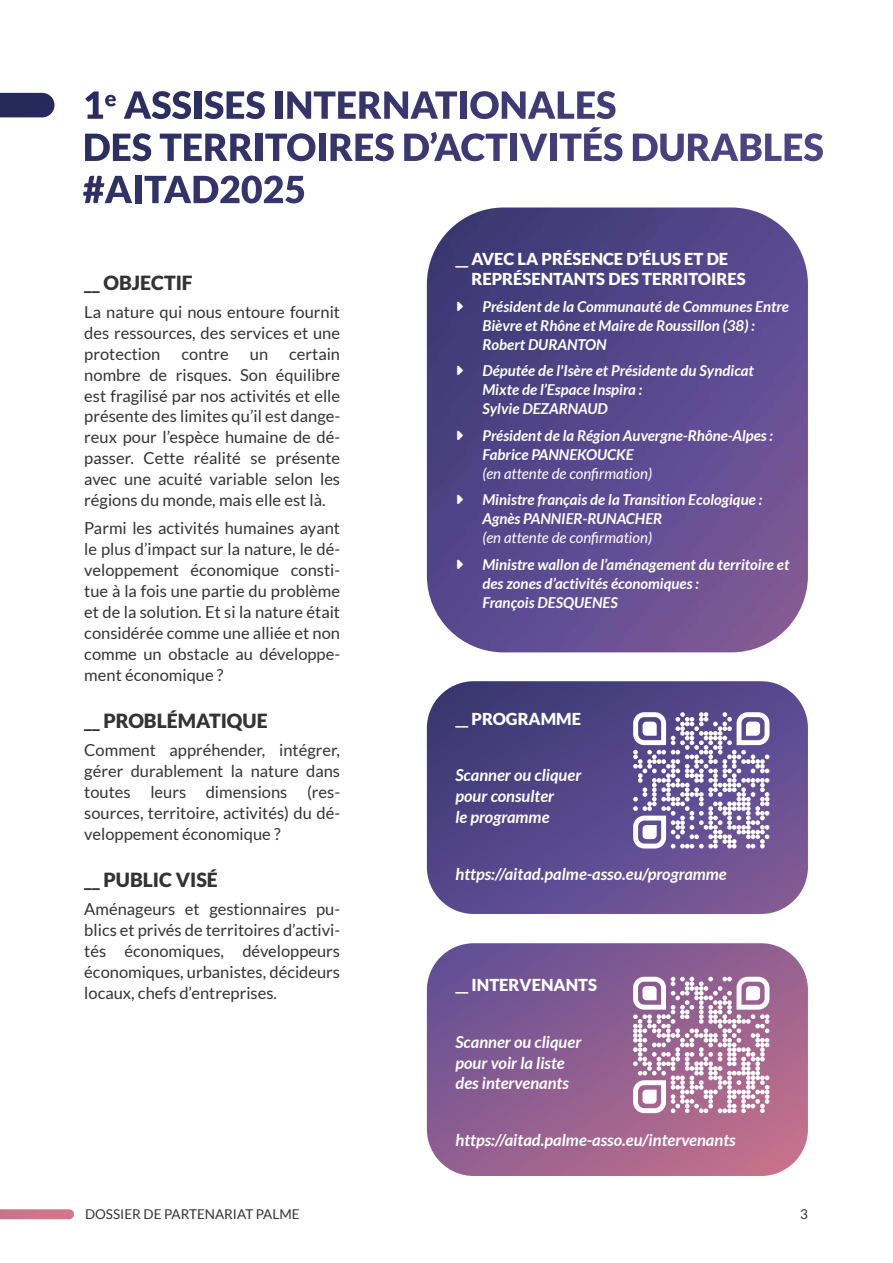
<style>
.page{position:relative;width:893px;height:1263px;background:#fff}
.page>*{position:absolute;margin:0;border:0;box-sizing:border-box;transform-origin:0 0}
.t1{font:900 19.5px "Lato";color:#333}
.t2{font:16.5px/20.9px "Lato";color:#333;text-align:justify}
.t3{font:italic 700 16.5px/20.9px "Lato";color:#fff}
.t4{font:900 16.5px/20.9px "Lato";color:#fff}
.t5{font:italic 700 15px/19px "Lato";color:#fff}
.t6{font:italic 15px "Lato";color:#fff}
.t7{font:13.5px "Lato";color:#333}
</style>
<div class="page">
<svg style="left:85px;top:91px;width:31px;height:28px"></svg>
<svg style="left:124px;top:91px;width:67px;height:28px"></svg>
<div style="left:195px;top:91px;width:6px;height:28px;background:#2e2f64"></div>
<svg style="left:204px;top:91px;width:61px;height:28px"></svg>
<div style="left:276px;top:91px;width:6px;height:28px;background:#323268"></div>
<svg style="left:287px;top:91px;width:170px;height:28px"></svg>
<div style="left:460px;top:91px;width:7px;height:28px;background:#3b3871"></div>
<svg style="left:470px;top:91px;width:145px;height:28px"></svg>
<svg style="left:85px;top:133px;width:66px;height:28px"></svg>
<svg style="left:160px;top:134px;width:93px;height:27px"></svg>
<div style="left:256px;top:134px;width:6px;height:27px;background:#34336a"></div>
<svg style="left:265px;top:133px;width:50px;height:28px"></svg>
<div style="left:319px;top:134px;width:6px;height:27px;background:#37356d"></div>
<svg style="left:330px;top:133px;width:64px;height:28px"></svg>
<svg style="left:404px;top:132px;width:103px;height:29px"></svg>
<div style="left:511px;top:134px;width:6px;height:27px;background:#413b77"></div>
<svg style="left:520px;top:134px;width:27px;height:27px"></svg>
<div style="left:550px;top:134px;width:7px;height:27px;background:#433c79"></div>
<svg style="left:560px;top:127px;width:62px;height:34px"></svg>
<svg style="left:633px;top:133px;width:190px;height:28px"></svg>
<svg style="left:83px;top:176px;width:49px;height:27px"></svg>
<div style="left:135px;top:176px;width:6px;height:27px;background:#303166"></div>
<svg style="left:145px;top:176px;width:159px;height:27px"></svg>
<svg style="left:427px;top:681px;width:381px;height:233px;background:#574889"></svg>
<svg style="left:427px;top:943px;width:381px;height:233px;background:#915f90"></svg>
<svg style="left:633px;top:977px;width:136px;height:136px"></svg>
<svg style="left:0;top:93px;width:55px;height:24px"></svg>
<svg style="left:0;top:1209px;width:74px;height:10px"></svg>
<svg style="left:633px;top:712px;width:136px;height:136px"></svg>
<img style="left:427px;top:207px;width:381px;height:445px;border-radius:77px">
<svg style="left:457px;top:302px;width:6px;height:9px"></svg>
<svg style="left:457px;top:366px;width:6px;height:9px"></svg>
<svg style="left:457px;top:430px;width:6px;height:10px"></svg>
<svg style="left:457px;top:495px;width:6px;height:9px"></svg>
<svg style="left:457px;top:559px;width:6px;height:10px"></svg>
<p class="t1" style="left:84px;top:274px;width:110px">__ OBJECTIF</p>
<p class="t2" style="left:84px;top:303px;width:257px">La nature qui nous entoure fournit des ressources, des services et une protection</p>
<p class="t2" style="left:84px;top:344px;width:257px;text-indent:205px">certain nombre de risques. Son équilibre est fragilisé par nos activités et elle présente des limites qu’il est dange&shy;reux pour l’espèce humaine de dé&shy;passer. Cette réalité se présente avec une acuité variable selon les régions du monde, mais elle est là.</p>
<p class="t2" style="left:84px;top:519px;width:257px">Parmi les activités humaines ayant le plus d’impact sur la nature, le dé&shy;veloppement économique consti&shy;tue à la fois une partie du problème et de la solution. Et si la nature était considérée comme une alliée et non comme un obstacle au développe&shy;ment économique ?</p>
<p class="t1" style="left:84px;top:712px;width:185px">__ PROBLÉMATIQUE</p>
<p class="t2" style="left:84px;top:741px;width:257px">Comment appréhender, intégrer, gérer durablement la nature dans toutes leurs dimensions (res&shy;sources, territoire, activités) du dé&shy;veloppement économique ?</p>
<p class="t1" style="left:84px;top:871px;width:135px">__ PUBLIC VISÉ</p>
<p class="t2" style="left:84px;top:900px;width:257px">Aménageurs et gestionnaires pu&shy;blics et privés de territoires d’activi&shy;tés économiques, développeurs économiques, urbanistes, décideurs locaux, chefs d’entreprises.</p>
<p class="t2" style="left:181px;top:344px;width:49px">contre</p>
<p class="t2" style="left:250px;top:344px;width:20px">un</p>
<p class="t4" style="left:471px;top:249px;width:276px;text-indent:-16px">__ AVEC LA PRÉSENCE D’ÉLUS ET DE<br>REPRÉSENTANTS DES TERRITOIRES</p>
<p class="t5" style="left:482px;top:298px;width:308px">Président de la Communauté de Communes Entre<br>Bièvre et Rhône et Maire de Roussillon (38) :<br>Robert DURANTON</p>
<p class="t5" style="left:482px;top:362px;width:273px">Députée de l'Isère et Présidente du Syndicat<br>Mixte de l’Espace Inspira :<br>Sylvie DEZARNAUD</p>
<p class="t5" style="left:482px;top:427px;width:292px">Président de la Région Auvergne-Rhône-Alpes :<br>Fabrice PANNEKOUCKE</p>
<p class="t6" style="left:482px;top:467px;width:171px">(en attente de confirmation)</p>
<p class="t5" style="left:482px;top:491px;width:281px">Ministre français de la Transition Ecologique :<br>Agnès PANNIER-RUNACHER</p>
<p class="t6" style="left:482px;top:531px;width:171px">(en attente de confirmation)</p>
<p class="t5" style="left:482px;top:556px;width:308px">Ministre wallon de l’aménagement du territoire et des zones d’activités économiques :<br>François DESQUENES</p>
<p class="t4" style="left:455px;top:709px;width:127px">__ PROGRAMME</p>
<p class="t3" style="left:455px;top:766px;width:127px">Scanner ou cliquer pour consulter<br>le programme</p>
<p class="t3" style="left:455px;top:864px;width:273px">https://aitad.palme-asso.eu/programme</p>
<p class="t4" style="left:455px;top:975px;width:143px">__ INTERVENANTS</p>
<p class="t3" style="left:455px;top:1032px;width:127px">Scanner ou cliquer pour voir la liste des intervenants</p>
<p class="t3" style="left:455px;top:1131px;width:282px">https://aitad.palme-asso.eu/intervenants</p>
<p class="t7" style="left:85px;top:1208px;width:216px">DOSSIER DE PARTENARIAT PALME</p>
<p class="t7" style="left:800px;top:1208px;width:9px">3</p>
</div>
